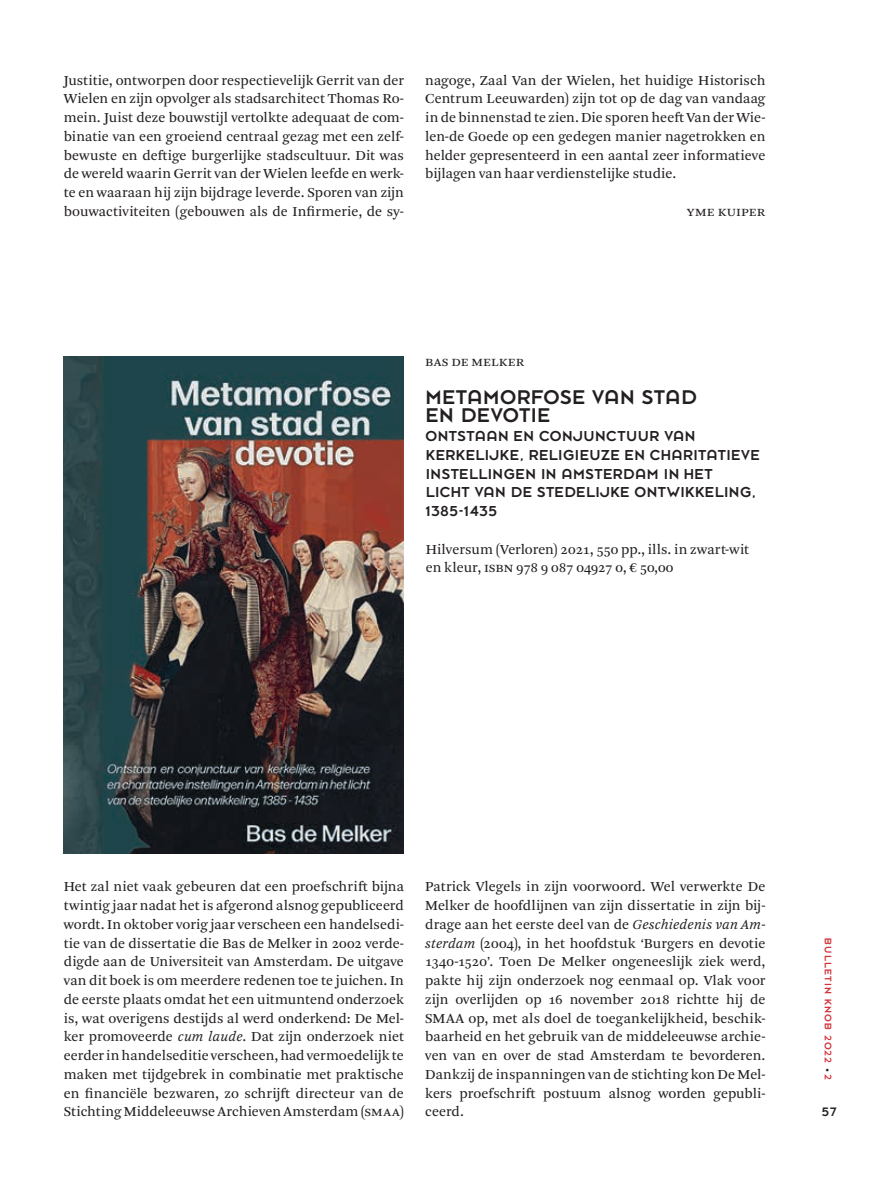
<style>
.page{position:relative;width:893px;height:1191px;background:#fff}
.page>*{position:absolute;margin:0;border:0;box-sizing:border-box;transform-origin:0 0}
.t1{font:21.9px/18.8px "Dessau Pro";letter-spacing:.025em;color:#231f20}
.t2{font:15.9px/18.8px "Dessau Pro";letter-spacing:.035em;color:#231f20}
.t3{font:14.4px/18.8px "Arnhem Pro Blond";color:#231f20;text-align:justify}
.t4{font:14.4px "Arnhem Pro Blond";letter-spacing:-.02em;color:#231f20}
.t5{font:13.5px "Dessau Pro";color:#231f20}
.t6{font:10.5px "Dessau Pro";letter-spacing:.11em;color:#d23139}
.s1{font-style:italic}
.s2{font-size:8.25px;color:#231f20}
</style>
<div class="page">
<img style="left:64px;top:356px;width:340px;height:497px">
<p class="t3" style="left:64px;top:71px;width:342px">Justitie, ontworpen door respectievelijk Gerrit van der Wielen en zijn opvolger als stadsarchitect Thomas Ro&shy;mein. Juist deze bouwstijl vertolkte adequaat de com&shy;binatie van een groeiend centraal gezag met een zelf&shy;bewuste en deftige burgerlijke stadscultuur. Dit was de wereld waarin Gerrit van der Wielen leefde en werk&shy;te en waaraan hij zijn bijdrage leverde. Sporen van zijn bouwactiviteiten (gebouwen als de Infirmerie, de sy-</p>
<p class="t3" style="left:425px;top:71px;width:342px">nagoge, Zaal Van der Wielen, het huidige Historisch Centrum Leeuwarden) zijn tot op de dag van vandaag in de binnenstad te zien. Die sporen heeft Van der Wie&shy;len-de Goede op een gedegen manier nagetrokken en helder gepresenteerd in een aantal zeer informatieve bijlagen van haar verdienstelijke studie.</p>
<p class="t3" style="left:687px;top:202px;width:77px">Yme Kuiper</p>
<p class="t3" style="left:425px;top:352px;width:98px">Bas de Melker</p>
<h1 class="t1" style="left:426px;top:387px;width:273px">METAMORFOSE VAN STAD<br>EN DEVOTIE</h1>
<p class="t2" style="left:425px;top:427px;width:336px">ONTSTAAN EN CONJUNCTUUR VAN<br>KERKELIJKE, RELIGIEUZE EN CHARITATIEVE<br>INSTELLINGEN IN AMSTERDAM IN HET<br>LICHT VAN DE STEDELIJKE ONTWIKKELING,<br>1385-1435</p>
<p class="t3" style="left:426px;top:540px;width:325px">Hilversum (Verloren) 2021, 550 pp., ills. in zwart-wit en kleur, isbn</p>
<p class="t4" style="left:516px;top:558px;width:159px">978 9 087 04927 0, € 50,00</p>
<p class="t3" style="left:64px;top:877px;width:342px">Het zal niet vaak gebeuren dat een proefschrift bijna twintig jaar nadat het is afgerond alsnog gepubliceerd wordt. In oktober vorig jaar verscheen een handelsedi&shy;tie van de dissertatie die Bas de Melker in 2002 verde&shy;digde aan de Universiteit van Amsterdam. De uitgave van dit boek is om meerdere redenen toe te juichen. In de eerste plaats omdat het een uitmuntend onderzoek is, wat overigens destijds al werd onderkend: De Mel&shy;ker promoveerde <span class="s1">cum laude</span>. Dat zijn onderzoek niet eerder in handelseditie verscheen, had vermoedelijk te maken met tijdgebrek in combinatie met praktische en financiële bezwaren, zo schrijft directeur van de Stichting Middeleeuwse Archieven Amsterdam (SMAA)</p>
<p class="t3" style="left:425px;top:877px;width:342px">Patrick Vlegels in zijn voorwoord. Wel verwerkte De Melker de hoofdlijnen van zijn dissertatie in zijn bij&shy;drage aan het eerste deel van de <span class="s1">Geschiedenis van Am&shy;sterdam</span> (2004), in het hoofdstuk ‘Burgers en devotie 1340-1520’. Toen De Melker ongeneeslijk ziek werd, pakte hij zijn onderzoek nog eenmaal op. Vlak voor zijn overlijden op 16 november 2018 richtte hij de SMAA op, met als doel de toegankelijkheid, beschik&shy;baarheid en het gebruik van de middeleeuwse archie&shy;ven van en over de stad Amsterdam te bevorderen.<br>Dankzij de inspanningen van de stichting kon De Mel&shy;kers proefschrift postuum alsnog worden gepubli&shy;ceerd.</p>
<p class="t6" style="left:833px;top:938px;width:143px;rotate:90deg">BULLETIN KNOB 2022 <span class="s2">•</span> 2</p>
<p class="t5" style="left:822px;top:1105px;width:17px">57</p>
</div>
